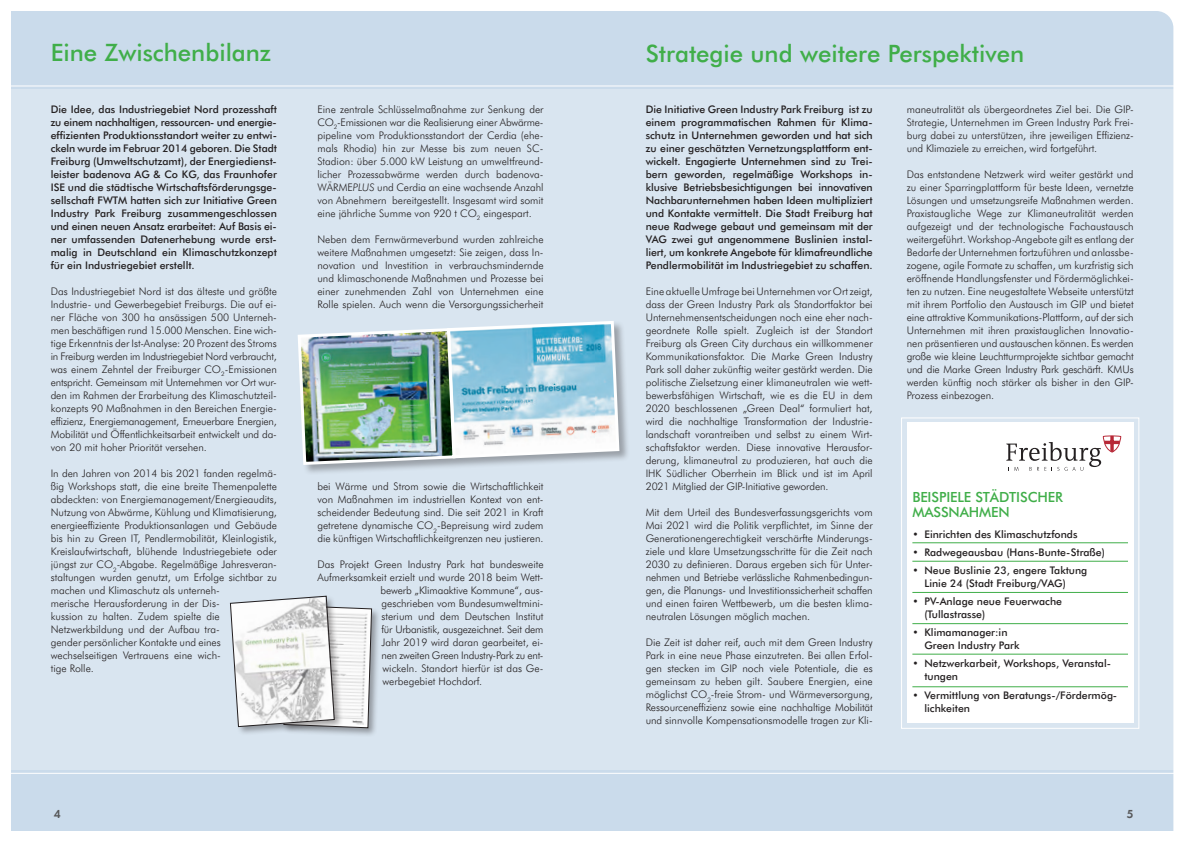
<style>
.page{position:relative;width:1190px;height:842px;background:#fff}
.page>*{position:absolute;margin:0;border:0;box-sizing:border-box;transform-origin:0 0}
.t1{font:500 24px "Futura BT";color:#40ae49}
.t2{font:500 14px/15px "Futura BT";letter-spacing:-.01em;color:#40ae49}
.t3{font:12px "Futura Dem";color:#57585a}
.t4{font:300 10.5px/13px "Futura BT";color:#231f20;text-align:justify}
.t5{font:500 10.5px/13px "Futura BT";color:#231f20}
.t6{font:300 10.5px "Futura BT";letter-spacing:-.02em;color:#231f20}
.s1{font-style:italic}
</style>
<div class="page">
<div style="left:11px;top:11px;width:584px;height:819px;background:#cadbeb"></div>
<div style="left:11px;top:89px;width:584px;height:680px;background:#d9e5f0"></div>
<hr style="left:11px;top:85px;width:584px;height:1px;background:#fff">
<div style="left:297px;top:320px;width:298px;height:156px;background:#231f20;opacity:.35"></div>
<div style="left:282px;top:603px;width:99px;height:134px;background:#231f20;opacity:.4"></div>
<div style="left:229px;top:594px;width:115px;height:141px;background:#231f20;opacity:.4"></div>
<svg style="left:230px;top:595px;width:142px;height:132px;background:#dedfe0"></svg>
<hr style="left:8px;top:772px;width:587px;height:1px;background:#fff">
<div style="left:595px;top:11px;width:577px;height:819px;background:#cadbeb"></div>
<div style="left:595px;top:89px;width:583px;height:680px;background:#d9e5f0"></div>
<hr style="left:595px;top:85px;width:583px;height:1px;background:#fff">
<div style="left:595px;top:320px;width:35px;height:156px;background:#231f20;opacity:.35"></div>
<img style="left:297px;top:320px;width:323px;height:146px">
<div style="left:900px;top:417px;width:238px;height:311px;border:1px solid #fff"></div>
<div style="left:906px;top:422px;width:227px;height:301px;background:#fff"></div>
<hr style="left:912px;top:542px;width:215px;height:1px;background:#40ae49">
<hr style="left:912px;top:560px;width:215px;height:1px;background:#40ae49">
<hr style="left:912px;top:592px;width:215px;height:1px;background:#40ae49">
<hr style="left:912px;top:623px;width:215px;height:1px;background:#40ae49">
<hr style="left:912px;top:653px;width:215px;height:1px;background:#40ae49">
<hr style="left:912px;top:686px;width:215px;height:1px;background:#40ae49">
<svg style="left:1006px;top:435px;width:115px;height:35px"></svg>
<hr style="left:595px;top:772px;width:586px;height:1px;background:#fff">
<h1 class="t1" style="left:50px;top:37px;width:221px">Eine Zwischenbilanz</h1>
<h1 class="t1" style="left:645px;top:39px;width:380px">Strategie und weitere Perspektiven</h1>
<p class="t5" style="left:645px;top:102px;width:228px;text-align:justify">Die Initiative Green Industry Park Freiburg ist zu einem programmatischen Rahmen für Klima&shy;schutz in Unternehmen geworden und hat sich zu einer geschätzten Vernetzungsplattform ent&shy;wickelt. Engagierte Unternehmen sind zu Trei&shy;bern geworden, regelmäßige Workshops in&shy;klusive Betriebsbesichtigungen bei innovativen Nachbarunternehmen haben Ideen multipliziert und Kontakte vermittelt. Die Stadt Freiburg hat neue Radwege gebaut und gemeinsam mit der VAG zwei gut angenommene Buslinien instal&shy;liert, um konkrete Angebote für klimafreundliche Pendlermobilität im Industriegebiet zu schaffen.</p>
<p class="t4" style="left:645px;top:284px;width:228px">Eine aktuelle Umfrage bei Unternehmen vor Ort zeigt, dass der Green Industry Park als Standortfaktor bei Unternehmensentscheidungen noch eine eher nach&shy;geordnete Rolle spielt. Zugleich ist der Standort Freiburg als Green City durchaus ein willkommener Kommunikationsfaktor. Die Marke Green Industry Park soll daher zukünftig weiter gestärkt werden. Die politische Zielsetzung einer klimaneutralen wie wett&shy;bewerbsfähigen Wirtschaft, wie es die EU in dem 2020 beschlossenen „Green Deal“ formuliert hat, wird die nachhaltige Transformation der Industrie&shy;landschaft vorantreiben und selbst zu einem Wirt&shy;schaftsfaktor werden. Diese innovative Herausfor&shy;derung, klimaneutral zu produzieren, hat auch die IHK Südlicher Oberrhein im Blick und ist im April 2021 Mitglied der GIP-Initiative geworden.</p>
<p class="t4" style="left:645px;top:505px;width:228px">Mit dem Urteil des Bundesverfassungsgerichts vom Mai 2021 wird die Politik verpflichtet, im Sinne der Generationengerechtigkeit verschärfte Minderungs&shy;ziele und klare Umsetzungsschritte für die Zeit nach 2030 zu definieren. Daraus ergeben sich für Unter&shy;nehmen und Betriebe verlässliche Rahmenbedingun&shy;gen, die Planungs- und Investitionssicherheit schaffen und einen fairen Wettbewerb, um die besten klima&shy;neutralen Lösungen möglich machen.</p>
<p class="t4" style="left:645px;top:635px;width:228px">Die Zeit ist daher reif, auch mit dem Green Industry Park in eine neue Phase einzutreten. Bei allen Erfol&shy;gen stecken im GIP noch viele Potentiale, die es gemeinsam zu heben gilt. Saubere Energien, eine möglichst CO<sub>2</sub>-freie Strom- und Wärmeversorgung, Ressourceneffizienz sowie eine nachhaltige Mobilität und sinnvolle Kompensationsmodelle tragen zur Kli-</p>
<p class="t5" style="left:51px;top:102px;width:228px;text-align:justify">Die Idee, das Industriegebiet Nord prozesshaft zu einem nachhaltigen, ressourcen- und energie&shy;effizienten Produktionsstandort weiter zu entwi&shy;ckeln wurde im Februar 2014 geboren. Die Stadt Freiburg (Umweltschutzamt), der Energiedienst&shy;leister badenova AG &amp; Co KG, das Fraunhofer ISE und die städtische Wirtschaftsförderungsge&shy;sellschaft FWTM hatten sich zur Initiative Green Industry Park Freiburg zusammengeschlossen und einen neuen Ansatz erarbeitet: Auf Basis ei&shy;ner umfassenden Datenerhebung wurde erst&shy;malig in Deutschland ein Klimaschutzkonzept für ein Industriegebiet erstellt.</p>
<p class="t4" style="left:51px;top:284px;width:228px">Das Industriegebiet Nord ist das älteste und größte Industrie- und Gewerbegebiet Freiburgs. Die auf ei&shy;ner Fläche von 300 ha ansässigen 500 Unterneh&shy;men beschäftigen rund 15.000 Menschen. Eine wich&shy;tige Erkenntnis der Ist-Analyse: 20 Prozent des Stroms in Freiburg werden im Industriegebiet Nord verbraucht, was einem Zehntel der Freiburger CO<sub>2</sub>-Emissionen entspricht. Gemeinsam mit Unternehmen vor Ort wur&shy;den im Rahmen der Erarbeitung des Klimaschutzteil&shy;konzepts 90 Maßnahmen in den Bereichen Energie&shy;effizienz, Energiemanagement, Erneuerbare Energien, Mobilität und Öffentlichkeitsarbeit entwickelt und da&shy;von 20 mit hoher Priorität versehen.</p>
<p class="t4" style="left:51px;top:466px;width:228px;text-align:left">In den Jahren von 2014 bis 2021 fanden regelmä&shy;ßig Workshops statt, die eine breite Themenpalette abdeckten: von Energiemanagement/Energieaudits, Nutzung von Abwärme, Kühlung und Klimatisierung, energieeffiziente Produktionsanlagen und Gebäude bis hin zu Green IT, Pendlermobilität, Kleinlogistik, Kreislaufwirtschaft, blühende Industriegebiete oder jüngst zur CO<sub>2</sub>-Abgabe. Regelmäßige Jahresveran&shy;staltungen wurden genutzt, um Erfolge sichtbar zu machen und Klimaschutz als unterneh-<br>merische Herausforderung in der Dis-<br>kussion zu halten. Zudem spielte die Netzwerkbildung und der Aufbau tra-<br>gender persönlicher Kontakte und eines wechselseitigen Vertrauens eine wich-<br>tige Rolle.</p>
<p class="t4" style="left:317px;top:102px;width:228px">Eine zentrale Schlüsselmaßnahme zur Senkung der CO<sub>2</sub>-Emissionen war die Realisierung einer Abwärme&shy;pipeline vom Produktionsstandort der Cerdia (ehe&shy;mals Rhodia) hin zur Messe bis zum neuen SC-Stadion: über 5.000 kW Leistung an umweltfreund&shy;licher Prozessabwärme werden durch badenova-WÄRME<span class="s1">PLUS</span> und Cerdia an eine wachsende Anzahl von Abnehmern bereitgestellt. Insgesamt wird somit eine jährliche Summe von 920 t CO<sub>2</sub> eingespart.</p>
<p class="t4" style="left:317px;top:232px;width:228px">Neben dem Fernwärmeverbund wurden zahlreiche weitere Maßnahmen umgesetzt: Sie zeigen, dass In&shy;novation und Investition in verbrauchsmindernde und klimaschonende Maßnahmen und Prozesse bei einer zunehmenden Zahl von Unternehmen eine Rolle spielen. Auch wenn die Versorgungssicherheit</p>
<p class="t4" style="left:906px;top:102px;width:228px">maneutralität als übergeordnetes Ziel bei. Die GIP-Strategie, Unternehmen im Green Industry Park Frei&shy;burg dabei zu unterstützen, ihre jeweiligen Effizienz&shy;und Klimaziele zu erreichen, wird fortgeführt.</p>
<p class="t4" style="left:906px;top:167px;width:228px">Das entstandene Netzwerk wird weiter gestärkt und zu einer Sparringplattform für beste Ideen, vernetzte Lösungen und umsetzungsreife Maßnahmen werden.<br>Praxistaugliche Wege zur Klimaneutralität werden aufgezeigt und der technologische Fachaustausch weitergeführt. Workshop-Angebote gilt es entlang der Bedarfe der Unternehmen fortzuführen und anlassbe&shy;zogene, agile Formate zu schaffen, um kurzfristig sich eröffnende Handlungsfenster und Fördermöglichkei&shy;ten zu nutzen. Eine neugestaltete Webseite unterstützt mit ihrem Portfolio den Austausch im GIP und bietet eine attraktive Kommunikations-Plattform, auf der sich Unternehmen mit ihren praxistauglichen Innovatio&shy;nen präsentieren und austauschen können. Es werden große wie kleine Leuchtturmprojekte sichtbar gemacht und die Marke Green Industry Park geschärft. KMUs werden künftig noch stärker als bisher in den GIP-Prozess einbezogen.</p>
<p class="t4" style="left:317px;top:479px;width:228px">bei Wärme und Strom sowie die Wirtschaftlichkeit von Maßnahmen im industriellen Kontext von ent&shy;scheidender Bedeutung sind. Die seit 2021 in Kraft getretene dynamische CO<sub>2</sub>-Bepreisung wird zudem die künftigen Wirtschaftlichkeitgrenzen neu justieren.</p>
<p class="t4" style="left:317px;top:557px;width:228px">Das Projekt Green Industry Park hat bundesweite</p>
<p class="t4" style="left:317px;top:570px;width:228px">Aufmerksamkeit erzielt und wurde 2018 beim Wett-</p>
<p class="t4" style="left:380px;top:583px;width:165px">bewerb „Klimaaktive Kommune“, aus-</p>
<p class="t4" style="left:381px;top:596px;width:164px">geschrieben vom Bundesumweltmini-</p>
<p class="t4" style="left:381px;top:609px;width:164px">sterium und dem Deutschen Institut</p>
<p class="t6" style="left:381px;top:622px;width:164px">für Urbanistik, ausgezeichnet. Seit dem</p>
<p class="t4" style="left:381px;top:635px;width:164px">Jahr 2019 wird daran gearbeitet, ei-</p>
<p class="t6" style="left:381px;top:648px;width:163px">nen zweiten Green Industry-Park zu ent-</p>
<p class="t4" style="left:382px;top:661px;width:162px">wickeln. Standort hierfür ist das Ge-</p>
<p class="t4" style="left:382px;top:674px;width:101px">werbegebiet Hochdorf.</p>
<h2 class="t2" style="left:912px;top:489px;width:152px">BEISPIELE STÄDTISCHER<br>MASSNAHMEN</h2>
<p class="t5" style="left:912px;top:527px;width:166px">• Einrichten des Klimaschutzfonds</p>
<p class="t5" style="left:912px;top:545px;width:194px">• Radwegeausbau (Hans-Bunte-Straße)</p>
<p class="t5" style="left:924px;top:563px;width:164px;text-indent:-12px">• Neue Buslinie 23, engere Taktung<br>Linie 24 (Stadt Freiburg/VAG)</p>
<p class="t5" style="left:924px;top:594px;width:139px;text-indent:-12px">• PV-Anlage neue Feuerwache (Tullastrasse)</p>
<p class="t5" style="left:924px;top:625px;width:96px;text-indent:-12px">• Klimamanager:in<br>Green Industry Park</p>
<p class="t5" style="left:924px;top:656px;width:188px;text-indent:-12px">• Netzwerkarbeit, Workshops, Veranstal&shy;tungen</p>
<p class="t5" style="left:924px;top:688px;width:194px;text-indent:-12px">• Vermittlung von Beratungs-/Fördermög&shy;lichkeiten</p>
<p class="t3" style="left:54px;top:806px;width:8px">4</p>
<p class="t3" style="left:1126px;top:806px;width:8px">5</p>
</div>
